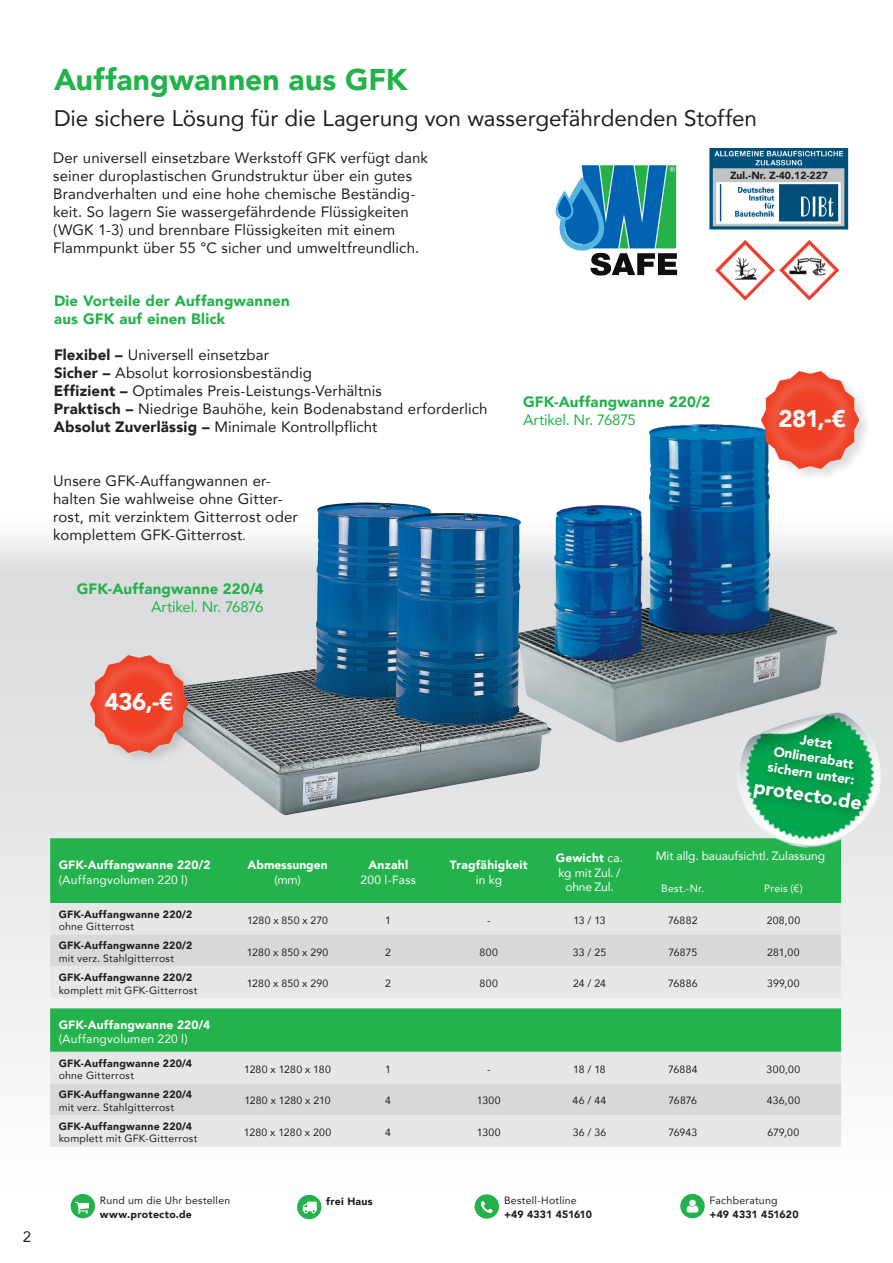
<style>
.page{position:relative;width:893px;height:1263px;background:#fff}
.page>*{position:absolute;margin:0;border:0;box-sizing:border-box;transform-origin:0 0}
.t1{font:900 30px "Avenir";letter-spacing:.005em;color:#23b24b}
.t2{font:900 24px "Avenir";letter-spacing:-.03em;color:#fff}
.t3{font:22.5px "Avenir";letter-spacing:-.005em;color:#231f20}
.t4{font:900 19.5px "Avenir";color:#fff}
.t5{font:15px/18.1px "Avenir";letter-spacing:.005em;color:#231f20}
.t6{font:900 15px/18px "Avenir";letter-spacing:.01em;color:#23b24b}
.t7{font:15px "Avenir";letter-spacing:-.015em;color:#23b24b}
.t8{font:900 13.5px/16.2px "Avenir";color:#fff;text-align:center}
.t9{font:12px "Avenir";letter-spacing:.005em;color:#fff}
.t10{font:900 12px "Avenir";letter-spacing:.02em;color:#fff}
.t11{font:12px/14.4px "Avenir";letter-spacing:-.015em;color:#fff;text-align:center}
.t12{font:900 12px "Avenir";color:#fff}
.t13{font:10.5px "Avenir";letter-spacing:.02em;color:#231f20}
.t14{font:900 10.5px "Avenir";letter-spacing:.025em;color:#231f20}
.t15{font:10.5px "Avenir";letter-spacing:.025em;color:#fff}
.t16{font:900 10.5px "Avenir";letter-spacing:-.005em;color:#231f20}
.t17{font:900 10.35px "Avenir";color:#231f20}
.s1{font-weight:900}
.s2{font-size:12px}
.s3{font-family:"Arial";font-weight:700}
</style>
<div class="page">
<svg style="left:0;top:539px;width:893px;height:608px"></svg>
<svg style="left:69px;top:1192px;width:28px;height:28px"></svg>
<div style="left:68px;top:1191px;width:30px;height:30px;border:3px solid #fff;border-radius:50%"></div>
<svg style="left:75px;top:1202px;width:14px;height:11px"></svg>
<svg style="left:296px;top:1193px;width:27px;height:28px"></svg>
<div style="left:294px;top:1192px;width:30px;height:30px;border:3px solid #fff;border-radius:50%"></div>
<svg style="left:302px;top:1201px;width:15px;height:12px"></svg>
<svg style="left:473px;top:1193px;width:27px;height:27px"></svg>
<div style="left:472px;top:1191px;width:30px;height:31px;border:3px solid #fff;border-radius:50%"></div>
<svg style="left:481px;top:1201px;width:12px;height:12px"></svg>
<svg style="left:679px;top:1192px;width:27px;height:28px"></svg>
<div style="left:677px;top:1191px;width:31px;height:30px;border:3px solid #fff;border-radius:50%"></div>
<svg style="left:687px;top:1200px;width:11px;height:12px"></svg>
<div style="left:50px;top:838px;width:791px;height:65px;background:#23b24b"></div>
<div style="left:50px;top:903px;width:791px;height:32px;background:#e6e7e9"></div>
<div style="left:50px;top:935px;width:791px;height:31px;background:#d8d9db"></div>
<svg style="left:50px;top:966px;width:791px;height:180px;background:#b5d8c1"></svg>
<img style="left:715px;top:239px;width:125px;height:62px">
<img style="left:552px;top:424px;width:287px;height:326px">
<img style="left:710px;top:148px;width:138px;height:81px">
<img style="left:165px;top:502px;width:387px;height:313px">
<img style="left:741px;top:371px;width:126px;height:119px">
<img style="left:555px;top:165px;width:123px;height:111px">
<img style="left:70px;top:634px;width:138px;height:138px">
<img style="left:728px;top:699px;width:162px;height:159px">
<div style="left:749px;top:730px;width:123px;height:90px;background:#231f20;opacity:.34"></div>
<h1 class="t1" style="left:54px;top:54px;width:355px">Auffangwannen aus GFK</h1>
<h3 class="t3" style="left:54px;top:100px;width:704px">Die sichere Lösung für die Lagerung von wassergefährdenden Stoffen</h3>
<p class="t5" style="left:53px;top:149px;width:376px">Der universell einsetzbare Werkstoff GFK verfügt dank seiner duroplastischen Grundstruktur über ein gutes Brandverhalten und eine hohe chemische Beständig&shy;keit. So lagern Sie wassergefährdende Flüssigkeiten (WGK 1-3) und brennbare Flüssigkeiten mit einem Flammpunkt über 55 °C sicher und umweltfreundlich.</p>
<p class="t17" style="left:730px;top:167px;width:99px">Zul.-Nr. Z-40.12-227</p>
<p class="t6" style="left:54px;top:291px;width:237px">Die Vorteile der Auffangwannen aus GFK auf einen Blick</p>
<p class="t5" style="left:54px;top:345px;width:435px"><span class="s1">Flexibel –</span> Universell einsetzbar<br><span class="s1">Sicher –</span> Absolut korrosionsbeständig<br><span class="s1">Effizient –</span> Optimales Preis-Leistungs-Verhältnis<br><span class="s1">Praktisch –</span> Niedrige Bauhöhe, kein Bodenabstand erforderlich <span class="s1">Absolut Zuverlässig –</span> Minimale Kontrollpflicht</p>
<p class="t5" style="left:53px;top:471px;width:246px">Unsere GFK-Auffangwannen er&shy;halten Sie wahlweise ohne Gitter&shy;rost, mit verzinktem Gitterrost oder komplettem GFK-Gitterrost<span class="s2">.</span></p>
<p class="t6" style="left:77px;top:579px;width:188px">GFK-Auffangwanne 220/4</p>
<p class="t7" style="left:151px;top:595px;width:114px">Artikel. Nr. 76876</p>
<p class="t6" style="left:523px;top:392px;width:189px">GFK-Auffangwanne 220/2</p>
<p class="t7" style="left:523px;top:407px;width:114px">Artikel. Nr. 76875</p>
<h2 class="t2" style="left:778px;top:398px;width:69px">281,-€</h2>
<p class="t5" style="left:23px;top:1227px;width:10px">2</p>
<h2 class="t2" style="left:105px;top:681px;width:70px">436,-<span class="s3">€</span></h2>
<p class="t10" style="left:59px;top:855px;width:153px">GFK-Auffangwanne 220/2</p>
<p class="t9" style="left:59px;top:870px;width:131px">(Auffangvolumen 220 l)</p>
<p class="t14" style="left:59px;top:905px;width:135px">GFK-Auffangwanne 220/2</p>
<p class="t13" style="left:59px;top:918px;width:77px">ohne Gitterrost</p>
<p class="t14" style="left:59px;top:937px;width:135px">GFK-Auffangwanne 220/2</p>
<p class="t13" style="left:59px;top:950px;width:117px">mit verz. Stahlgitterrost</p>
<p class="t14" style="left:59px;top:968px;width:135px">GFK-Auffangwanne 220/2</p>
<p class="t13" style="left:59px;top:981px;width:140px">komplett mit GFK-Gitterrost</p>
<p class="t10" style="left:59px;top:1014px;width:153px">GFK-Auffangwanne 220/4</p>
<p class="t9" style="left:59px;top:1029px;width:131px">(Auffangvolumen 220 l)</p>
<p class="t14" style="left:59px;top:1054px;width:135px">GFK-Auffangwanne 220/4</p>
<p class="t13" style="left:59px;top:1067px;width:77px">ohne Gitterrost</p>
<p class="t14" style="left:59px;top:1085px;width:135px">GFK-Auffangwanne 220/4</p>
<p class="t13" style="left:59px;top:1099px;width:117px">mit verz. Stahlgitterrost</p>
<p class="t14" style="left:59px;top:1117px;width:135px">GFK-Auffangwanne 220/4</p>
<p class="t13" style="left:59px;top:1130px;width:140px">komplett mit GFK-Gitterrost</p>
<p class="t12" style="left:248px;top:855px;width:81px">Abmessungen</p>
<p class="t9" style="left:274px;top:870px;width:28px">(mm)</p>
<p class="t10" style="left:368px;top:855px;width:41px">Anzahl</p>
<p class="t9" style="left:360px;top:870px;width:57px">200 l-Fass</p>
<p class="t10" style="left:450px;top:855px;width:79px">Tragfähigkeit</p>
<p class="t9" style="left:476px;top:870px;width:28px">in kg</p>
<p class="t8" style="left:774px;top:726px;width:89px;rotate:9deg">Jetzt<br>Onlinerabatt sichern unter:</p>
<h3 class="t4" style="left:756px;top:769px;width:111px;rotate:9deg">protecto.de</h3>
<p class="t11" style="left:556px;top:850px;width:69px"><span class="s1">Gewicht</span> ca. kg mit Zul. / ohne Zul.</p>
<p class="t9" style="left:656px;top:847px;width:171px">Mit allg. bauaufsichtl. Zulassung</p>
<p class="t15" style="left:661px;top:880px;width:45px">Best.-Nr.</p>
<p class="t15" style="left:764px;top:880px;width:40px">Preis (€)</p>
<p class="t13" style="left:247px;top:912px;width:83px">1280 x 850 x 270</p>
<p class="t13" style="left:385px;top:912px;width:7px">1</p>
<p class="t13" style="left:487px;top:912px;width:5px">-</p>
<p class="t13" style="left:573px;top:912px;width:34px">13 / 13</p>
<p class="t13" style="left:668px;top:912px;width:31px">76882</p>
<p class="t13" style="left:767px;top:912px;width:35px">208,00</p>
<p class="t13" style="left:247px;top:944px;width:83px">1280 x 850 x 290</p>
<p class="t13" style="left:385px;top:944px;width:7px">2</p>
<p class="t13" style="left:480px;top:944px;width:20px">800</p>
<p class="t13" style="left:573px;top:944px;width:35px">33 / 25</p>
<p class="t13" style="left:668px;top:944px;width:30px">76875</p>
<p class="t13" style="left:767px;top:944px;width:34px">281,00</p>
<p class="t13" style="left:247px;top:975px;width:83px">1280 x 850 x 290</p>
<p class="t13" style="left:385px;top:975px;width:7px">2</p>
<p class="t13" style="left:480px;top:975px;width:20px">800</p>
<p class="t13" style="left:573px;top:975px;width:34px">24 / 24</p>
<p class="t13" style="left:668px;top:975px;width:31px">76886</p>
<p class="t13" style="left:767px;top:975px;width:34px">399,00</p>
<p class="t13" style="left:244px;top:1061px;width:88px">1280 x 1280 x 180</p>
<p class="t13" style="left:385px;top:1061px;width:7px">1</p>
<p class="t13" style="left:487px;top:1061px;width:5px">-</p>
<p class="t13" style="left:573px;top:1061px;width:34px">18 / 18</p>
<p class="t13" style="left:668px;top:1061px;width:31px">76884</p>
<p class="t13" style="left:767px;top:1061px;width:35px">300,00</p>
<p class="t13" style="left:244px;top:1092px;width:88px">1280 x 1280 x 210</p>
<p class="t13" style="left:385px;top:1092px;width:7px">4</p>
<p class="t13" style="left:477px;top:1092px;width:25px">1300</p>
<p class="t13" style="left:573px;top:1092px;width:35px">46 / 44</p>
<p class="t13" style="left:669px;top:1092px;width:30px">76876</p>
<p class="t13" style="left:767px;top:1092px;width:35px">436,00</p>
<p class="t13" style="left:244px;top:1124px;width:89px">1280 x 1280 x 200</p>
<p class="t13" style="left:385px;top:1124px;width:7px">4</p>
<p class="t13" style="left:477px;top:1124px;width:25px">1300</p>
<p class="t13" style="left:573px;top:1124px;width:35px">36 / 36</p>
<p class="t13" style="left:668px;top:1124px;width:30px">76943</p>
<p class="t13" style="left:767px;top:1124px;width:33px">679,00</p>
<p class="t13" style="left:100px;top:1192px;width:132px">Rund um die Uhr bestellen</p>
<p class="t14" style="left:100px;top:1205px;width:94px">www.protecto.de</p>
<p class="t14" style="left:326px;top:1192px;width:48px">frei Haus</p>
<p class="t13" style="left:504px;top:1192px;width:74px">Bestell-Hotline</p>
<p class="t16" style="left:504px;top:1205px;width:89px">+49 4331 451610</p>
<p class="t13" style="left:710px;top:1192px;width:69px">Fachberatung</p>
<p class="t14" style="left:710px;top:1205px;width:90px">+49 4331 451620</p>
</div>
